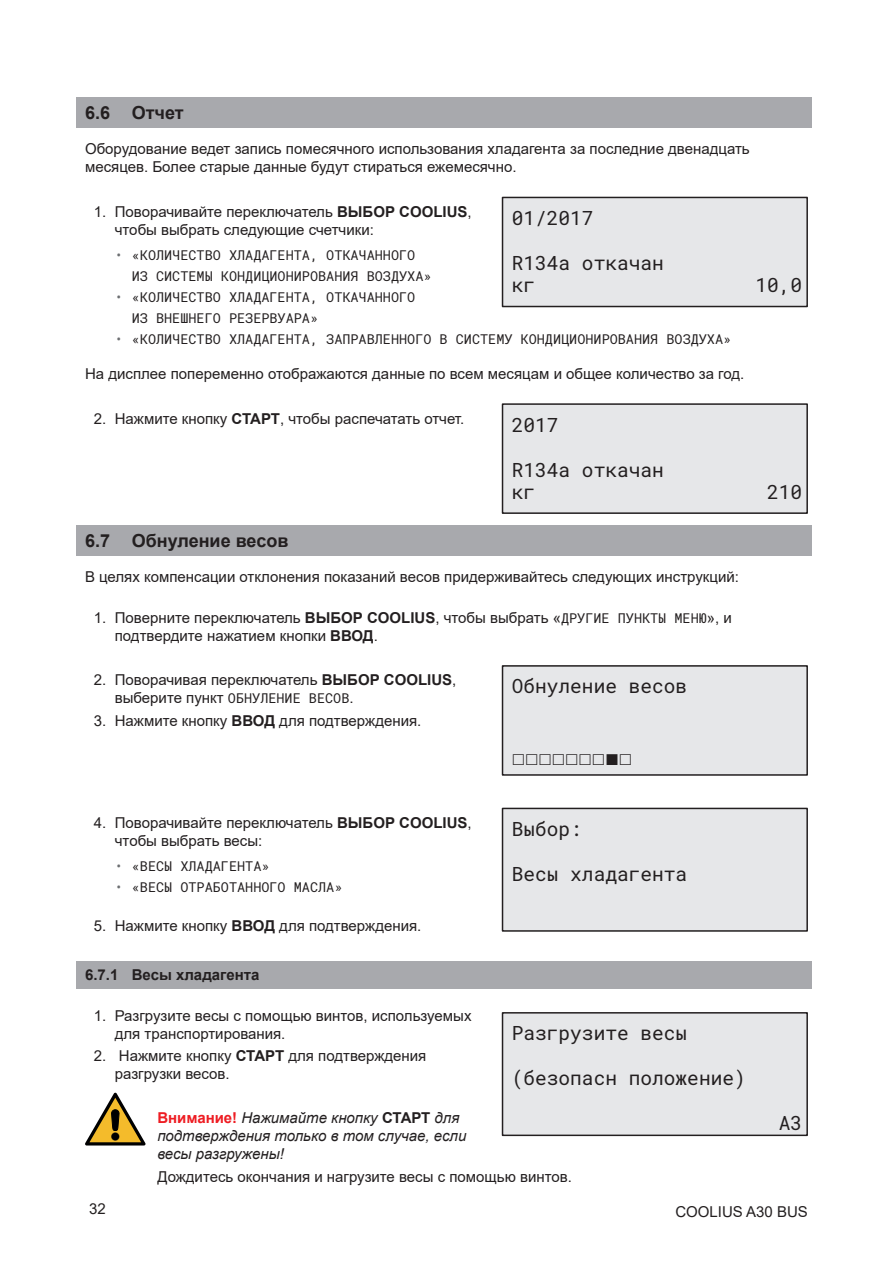
<style>
.page{position:relative;width:893px;height:1263px;background:#fff}
.page>*{position:absolute;margin:0;border:0;box-sizing:border-box;transform-origin:0 0}
.t1{font:19.5px/22.5px "Roboto Mono";color:#231f20}
.t2{font:700 18px "Arial";color:#231f20}
.t3{font:15px/18px "Arial";color:#231f20}
.t4{font:italic 15px/18px "Arial";color:#231f20}
.t5{font:700 15px "Arial";color:#231f20}
.t6{font:13.5px/21px "Roboto Mono";color:#231f20}
.s1{font-weight:700}
.s2{color:#6c6e71}
.s3{font-family:"Roboto Mono";font-size:13.5px}
.s4{font-weight:700;font-style:normal;color:#ee1d23}
.s5{font-weight:700;font-style:normal}
</style>
<div class="page">
<div style="left:77px;top:98px;width:735px;height:30px;background:#a8a9ad"></div>
<div style="left:77px;top:525px;width:735px;height:30px;background:#a8a9ad"></div>
<div style="left:77px;top:961px;width:735px;height:28px;background:#a8a9ad"></div>
<div style="left:502px;top:197px;width:305px;height:109px;background:#e6e7e9"></div>
<div style="left:502px;top:197px;width:306px;height:110px;border:2px solid #231f20"></div>
<div style="left:502px;top:404px;width:305px;height:109px;background:#e6e7e9"></div>
<div style="left:502px;top:403px;width:306px;height:111px;border:2px solid #231f20"></div>
<div style="left:502px;top:666px;width:305px;height:109px;background:#e6e7e9"></div>
<div style="left:502px;top:665px;width:306px;height:111px;border:2px solid #231f20"></div>
<div style="left:502px;top:808px;width:305px;height:123px;background:#e6e7e9"></div>
<div style="left:502px;top:808px;width:306px;height:124px;border:2px solid #231f20"></div>
<div style="left:502px;top:1013px;width:305px;height:122px;background:#e6e7e9"></div>
<div style="left:502px;top:1012px;width:306px;height:124px;border:2px solid #231f20"></div>
<svg style="left:85px;top:1093px;width:61px;height:52px"></svg>
<p class="t2" style="left:85px;top:100px;width:100px">6.6 Отчет</p>
<p class="t3" style="left:85px;top:140px;width:666px">Оборудование ведет запись помесячного использования хладагента за последние двенадцать месяцев. Более старые данные будут стираться ежемесячно.</p>
<p class="t3" style="left:115px;top:203px;width:358px;text-indent:-21px">1. Поворачивайте переключатель <span class="s1">ВЫБОР COOLIUS</span>, чтобы выбрать следующие счетчики:</p>
<p class="t6" style="left:132px;top:244px;width:301px;text-indent:-17px"><span class="s2">•</span> «КОЛИЧЕСТВО ХЛАДАГЕНТА, ОТКАЧАННОГО<br>ИЗ СИСТЕМЫ КОНДИЦИОНИРОВАНИЯ ВОЗДУХА»</p>
<p class="t6" style="left:132px;top:286px;width:285px;text-indent:-17px"><span class="s2">•</span> «КОЛИЧЕСТВО ХЛАДАГЕНТА, ОТКАЧАННОГО<br>ИЗ ВНЕШНЕГО РЕЗЕРВУАРА»</p>
<p class="t6" style="left:115px;top:328px;width:618px"><span class="s2">•</span> «КОЛИЧЕСТВО ХЛАДАГЕНТА, ЗАПРАВЛЕННОГО В СИСТЕМУ КОНДИЦИОНИРОВАНИЯ ВОЗДУХА»</p>
<p class="t3" style="left:85px;top:365px;width:661px">На дисплее попеременно отображаются данные по всем месяцам и общее количество за год.</p>
<p class="t3" style="left:94px;top:409px;width:372px">2. Нажмите кнопку <span class="s1">СТАРТ</span>, чтобы распечатать отчет.</p>
<h1 class="t1" style="left:512px;top:206px;width:83px">01/2017</h1>
<h1 class="t1" style="left:512px;top:251px;width:154px">R134a откачан кг</h1>
<h1 class="t1" style="left:512px;top:413px;width:48px">2017</h1>
<h1 class="t1" style="left:512px;top:458px;width:154px">R134a откачан кг</h1>
<h1 class="t1" style="left:755px;top:274px;width:48px">10,0</h1>
<h1 class="t1" style="left:767px;top:480px;width:37px">210</h1>
<p class="t2" style="left:85px;top:528px;width:205px">6.7 Обнуление весов</p>
<p class="t3" style="left:85px;top:568px;width:655px">В целях компенсации отклонения показаний весов придерживайтесь следующих инструкций:</p>
<p class="t3" style="left:115px;top:608px;width:619px;text-indent:-21px">1. Поверните переключатель <span class="s1">ВЫБОР COOLIUS</span>, чтобы выбрать «<span class="s3">ДРУГИЕ ПУНКТЫ МЕНЮ</span>», и подтвердите нажатием кнопки <span class="s1">ВВОД</span>.</p>
<p class="t3" style="left:115px;top:671px;width:343px;text-indent:-21px">2. Поворачивая переключатель <span class="s1">ВЫБОР COOLIUS</span>, выберите пункт <span class="s3">ОБНУЛЕНИЕ ВЕСОВ</span>.</p>
<p class="t3" style="left:94px;top:711px;width:329px">3. Нажмите кнопку <span class="s1">ВВОД</span> для подтверждения.</p>
<h1 class="t1" style="left:512px;top:674px;width:177px">Обнуление весов</h1>
<p class="t3" style="left:115px;top:813px;width:358px;text-indent:-21px">4. Поворачивайте переключатель <span class="s1">ВЫБОР COOLIUS</span>, чтобы выбрать весы:</p>
<p class="t6" style="left:115px;top:855px;width:156px"><span class="s2">•</span> «ВЕСЫ ХЛАДАГЕНТА»</p>
<p class="t6" style="left:115px;top:876px;width:229px"><span class="s2">•</span> «ВЕСЫ ОТРАБОТАННОГО МАСЛА»</p>
<p class="t3" style="left:94px;top:917px;width:329px">5. Нажмите кнопку <span class="s1">ВВОД</span> для подтверждения.</p>
<p class="t5" style="left:85px;top:964px;width:176px">6.7.1 Весы хладагента</p>
<p class="t3" style="left:115px;top:1006px;width:358px;text-indent:-21px">1. Разгрузите весы с помощью винтов, используемых для транспортирования.</p>
<p class="t3" style="left:115px;top:1046px;width:313px;text-indent:-21px">2. Нажмите кнопку <span class="s1">СТАРТ</span> для подтверждения разгрузки весов.</p>
<p class="t4" style="left:157px;top:1109px;width:311px"><span class="s4">Внимание!</span> Нажимайте кнопку <span class="s5">СТАРТ</span> для подтверждения только в том случае, если весы разгружены!</p>
<p class="t3" style="left:157px;top:1167px;width:416px">Дождитесь окончания и нагрузите весы с помощью винтов.</p>
<h1 class="t1" style="left:512px;top:817px;width:72px">Выбор:</h1>
<h1 class="t1" style="left:512px;top:862px;width:177px">Весы хладагента</h1>
<h1 class="t1" style="left:512px;top:1021px;width:177px">Разгрузите весы</h1>
<h1 class="t1" style="left:512px;top:1066px;width:235px">(безопасн положение)</h1>
<h1 class="t1" style="left:779px;top:1111px;width:25px">A3</h1>
<p class="t3" style="left:89px;top:1200px;width:18px">32</p>
<p class="t3" style="left:675px;top:1202px;width:134px">COOLIUS A30 BUS</p>
</div>
